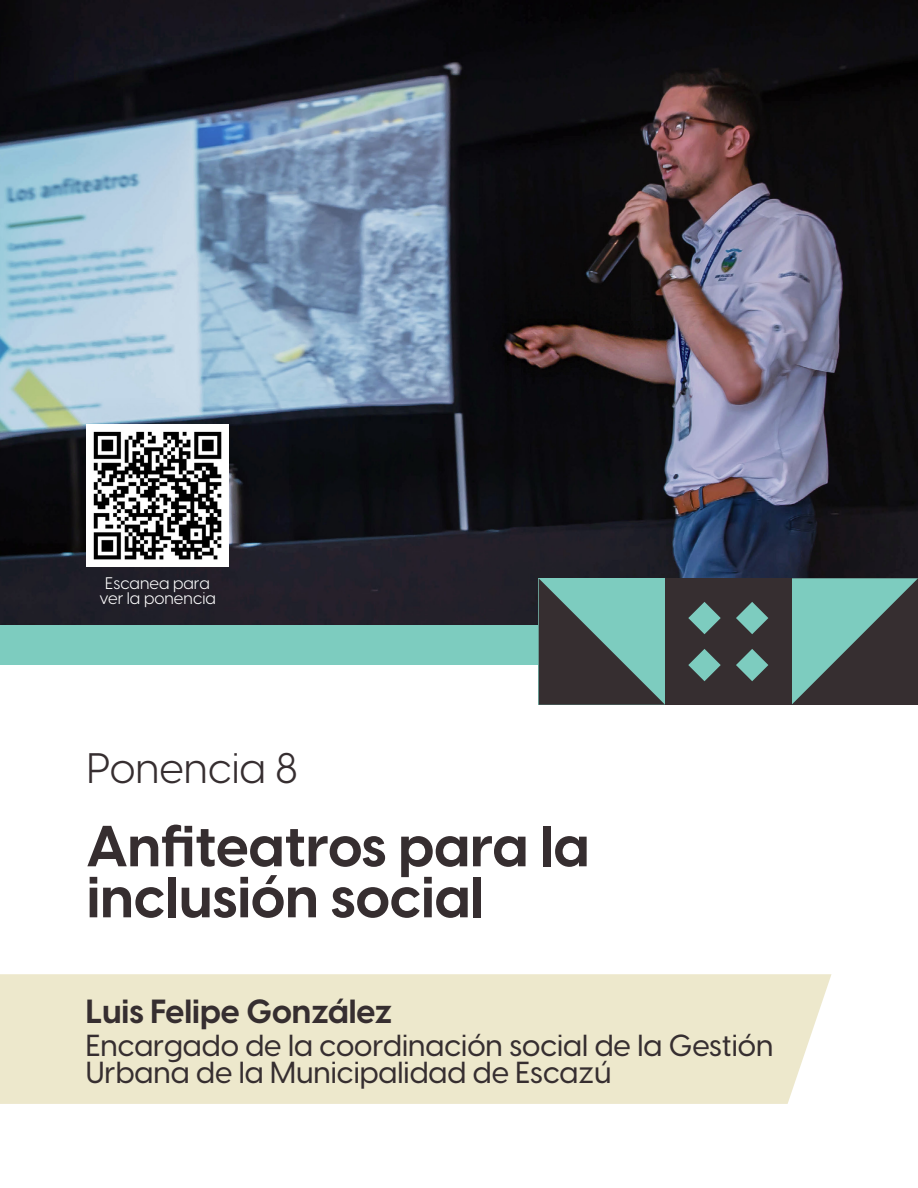
<style>
.page{position:relative;width:918px;height:1188px;background:#fff}
.page>*{position:absolute;margin:0;border:0;box-sizing:border-box;transform-origin:0 0}
.t1{font:700 57px/51px "Visby CF";color:#362e30}
.t2{font:42px "Visby CF";color:#362e30}
.t3{font:700 33px "Visby CF";color:#362e30}
.t4{font:500 30px/27px "Visby CF";color:#362e30}
.t5{font:16.5px/15px "Visby CF";color:#fff;text-align:center}
</style>
<div class="page">
<img style="left:0;top:0;width:918px;height:625px">
<div style="left:0;top:974px;width:832px;height:130px;background:#ede8cc"></div>
<div style="left:0;top:625px;width:551px;height:40px;background:#7dccbf"></div>
<svg style="left:539px;top:578px;width:126px;height:127px"></svg>
<svg style="left:792px;top:578px;width:126px;height:127px"></svg>
<div style="left:665px;top:578px;width:127px;height:127px;background:#362e30"></div>
<svg style="left:688px;top:602px;width:33px;height:32px"></svg>
<svg style="left:736px;top:602px;width:32px;height:32px"></svg>
<svg style="left:688px;top:649px;width:33px;height:32px"></svg>
<svg style="left:736px;top:649px;width:32px;height:32px"></svg>
<img style="left:87px;top:425px;width:141px;height:142px">
<p class="t5" style="left:99px;top:574px;width:118px">Escanea para ver la ponencia</p>
<h2 class="t2" style="left:87px;top:737px;width:213px">Ponencia 8</h2>
<h1 class="t1" style="left:87px;top:817px;width:504px">Anfiteatros para la inclusión social</h1>
<p class="t3" style="left:86px;top:986px;width:308px">Luis Felipe González</p>
<p class="t4" style="left:86px;top:1030px;width:689px">Encargado de la coordinación social de la Gestión<br>Urbana de la Municipalidad de Escazú</p>
</div>
